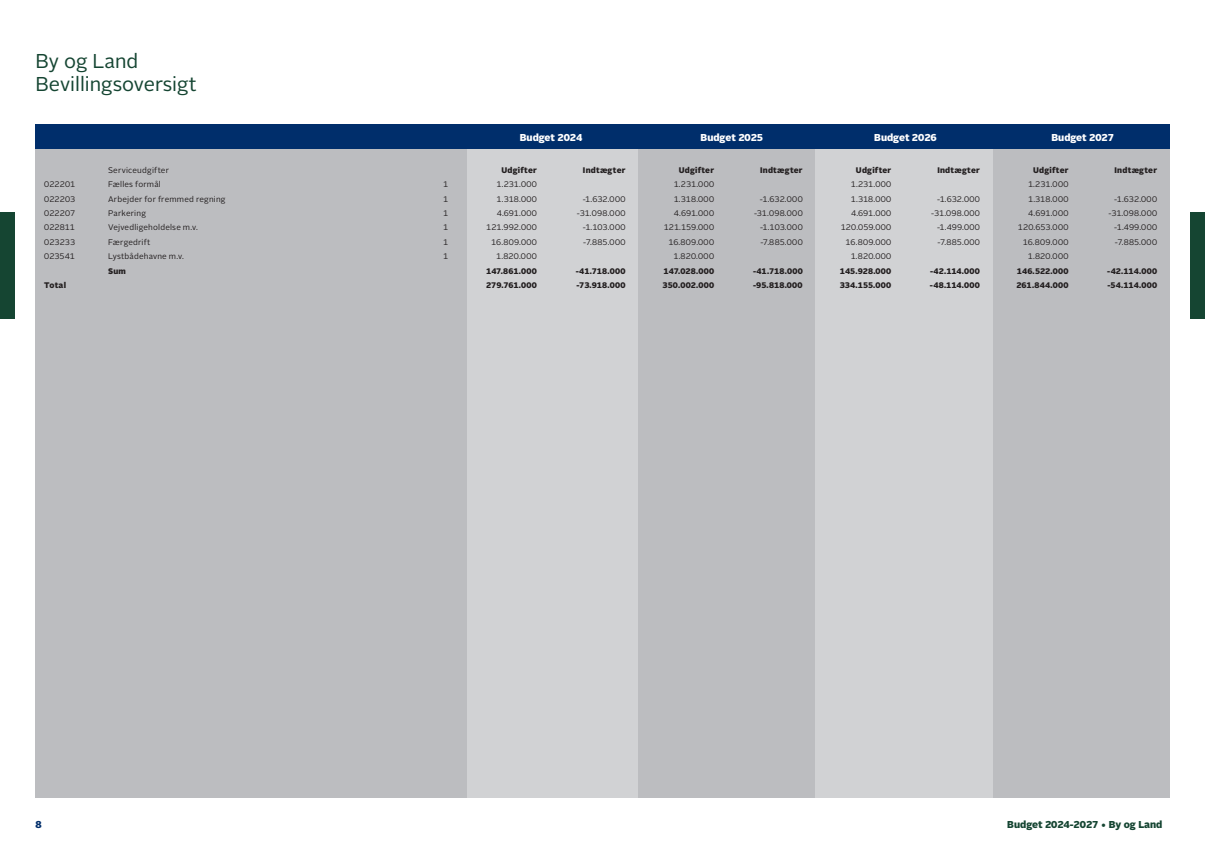
<style>
.page{position:relative;width:1205px;height:851px;background:#fff}
.page>*{position:absolute;margin:0;border:0;box-sizing:border-box;transform-origin:0 0}
.t1{font:20px/22.5px "Alright Sans";color:#154532}
.t2{font:900 10px "Alright Sans";color:#fff}
.t3{font:900 10px "Alright Sans";color:#154532}
.t4{font:900 10px "Alright Sans";color:#002e6b}
.t5{font:8.12px "Alright Sans";letter-spacing:.025em;color:#231f20}
.t6{font:900 8.12px "Alright Sans";letter-spacing:.025em;color:#231f20}
</style>
<div class="page">
<div style="left:0;top:213px;width:14px;height:106px;background:#154532"></div>
<div style="left:1191px;top:213px;width:14px;height:106px;background:#154532"></div>
<div style="left:35px;top:124px;width:433px;height:673px;background:#bcbdc0"></div>
<div style="left:468px;top:124px;width:170px;height:673px;background:#d1d2d4"></div>
<div style="left:992px;top:124px;width:177px;height:673px;background:#bcbdc0"></div>
<div style="left:638px;top:124px;width:177px;height:673px;background:#bcbdc0"></div>
<div style="left:815px;top:124px;width:177px;height:673px;background:#d1d2d4"></div>
<div style="left:35px;top:124px;width:1134px;height:25px;background:#002e6b"></div>
<h1 class="t1" style="left:35px;top:50px;width:163px">By og Land<br>Bevillingsoversigt</h1>
<p class="t2" style="left:520px;top:130px;width:64px">Budget 2024</p>
<p class="t2" style="left:700px;top:130px;width:64px">Budget 2025</p>
<p class="t2" style="left:874px;top:130px;width:64px">Budget 2026</p>
<p class="t2" style="left:1051px;top:130px;width:64px">Budget 2027</p>
<p class="t5" style="left:108px;top:164px;width:62px">Serviceudgifter</p>
<p class="t6" style="left:501px;top:164px;width:37px">Udgifter</p>
<p class="t6" style="left:583px;top:164px;width:44px">Indtægter</p>
<p class="t6" style="left:679px;top:164px;width:37px">Udgifter</p>
<p class="t6" style="left:760px;top:164px;width:44px">Indtægter</p>
<p class="t6" style="left:856px;top:164px;width:37px">Udgifter</p>
<p class="t6" style="left:937px;top:164px;width:44px">Indtægter</p>
<p class="t6" style="left:1033px;top:164px;width:37px">Udgifter</p>
<p class="t6" style="left:1114px;top:164px;width:44px">Indtægter</p>
<p class="t5" style="left:44px;top:179px;width:32px">022201</p>
<p class="t5" style="left:108px;top:179px;width:54px">Fælles formål</p>
<p class="t5" style="left:443px;top:179px;width:7px">1</p>
<p class="t5" style="left:496px;top:179px;width:42px">1.231.000</p>
<p class="t5" style="left:674px;top:179px;width:42px">1.231.000</p>
<p class="t5" style="left:851px;top:179px;width:42px">1.231.000</p>
<p class="t5" style="left:1028px;top:179px;width:42px">1.231.000</p>
<p class="t5" style="left:44px;top:193px;width:32px">022203</p>
<p class="t5" style="left:108px;top:193px;width:119px">Arbejder for fremmed regning</p>
<p class="t5" style="left:443px;top:193px;width:7px">1</p>
<p class="t5" style="left:496px;top:193px;width:42px">1.318.000</p>
<p class="t5" style="left:583px;top:193px;width:44px">-1.632.000</p>
<p class="t5" style="left:674px;top:193px;width:42px">1.318.000</p>
<p class="t5" style="left:760px;top:193px;width:44px">-1.632.000</p>
<p class="t5" style="left:851px;top:193px;width:42px">1.318.000</p>
<p class="t5" style="left:937px;top:193px;width:44px">-1.632.000</p>
<p class="t5" style="left:1028px;top:193px;width:42px">1.318.000</p>
<p class="t5" style="left:1114px;top:193px;width:44px">-1.632.000</p>
<p class="t5" style="left:44px;top:208px;width:32px">022207</p>
<p class="t5" style="left:108px;top:208px;width:39px">Parkering</p>
<p class="t5" style="left:443px;top:208px;width:7px">1</p>
<p class="t5" style="left:497px;top:208px;width:42px">4.691.000</p>
<p class="t5" style="left:577px;top:208px;width:50px">-31.098.000</p>
<p class="t5" style="left:674px;top:208px;width:42px">4.691.000</p>
<p class="t5" style="left:754px;top:208px;width:50px">-31.098.000</p>
<p class="t5" style="left:851px;top:208px;width:42px">4.691.000</p>
<p class="t5" style="left:931px;top:208px;width:50px">-31.098.000</p>
<p class="t5" style="left:1028px;top:208px;width:42px">4.691.000</p>
<p class="t5" style="left:1108px;top:208px;width:50px">-31.098.000</p>
<p class="t5" style="left:44px;top:222px;width:32px">022811</p>
<p class="t5" style="left:108px;top:222px;width:91px">Vejvedligeholdelse m.v.</p>
<p class="t5" style="left:443px;top:222px;width:7px">1</p>
<p class="t5" style="left:486px;top:222px;width:52px">121.992.000</p>
<p class="t5" style="left:583px;top:222px;width:44px">-1.103.000</p>
<p class="t5" style="left:664px;top:222px;width:52px">121.159.000</p>
<p class="t5" style="left:760px;top:222px;width:44px">-1.103.000</p>
<p class="t5" style="left:841px;top:222px;width:52px">120.059.000</p>
<p class="t5" style="left:937px;top:222px;width:44px">-1.499.000</p>
<p class="t5" style="left:1018px;top:222px;width:52px">120.653.000</p>
<p class="t5" style="left:1114px;top:222px;width:44px">-1.499.000</p>
<p class="t5" style="left:44px;top:236px;width:32px">023233</p>
<p class="t5" style="left:108px;top:236px;width:44px">Færgedrift</p>
<p class="t5" style="left:443px;top:236px;width:7px">1</p>
<p class="t5" style="left:491px;top:236px;width:47px">16.809.000</p>
<p class="t5" style="left:583px;top:236px;width:44px">-7.885.000</p>
<p class="t5" style="left:668px;top:236px;width:47px">16.809.000</p>
<p class="t5" style="left:760px;top:236px;width:44px">-7.885.000</p>
<p class="t5" style="left:845px;top:236px;width:47px">16.809.000</p>
<p class="t5" style="left:937px;top:236px;width:44px">-7.885.000</p>
<p class="t5" style="left:1023px;top:236px;width:47px">16.809.000</p>
<p class="t5" style="left:1115px;top:236px;width:44px">-7.885.000</p>
<p class="t5" style="left:44px;top:251px;width:32px">023541</p>
<p class="t5" style="left:108px;top:251px;width:77px">Lystbådehavne m.v.</p>
<p class="t5" style="left:443px;top:251px;width:7px">1</p>
<p class="t5" style="left:496px;top:251px;width:42px">1.820.000</p>
<p class="t5" style="left:673px;top:251px;width:42px">1.820.000</p>
<p class="t5" style="left:850px;top:251px;width:42px">1.820.000</p>
<p class="t5" style="left:1028px;top:251px;width:42px">1.820.000</p>
<p class="t6" style="left:108px;top:265px;width:19px">Sum</p>
<p class="t6" style="left:486px;top:265px;width:52px">147.861.000</p>
<p class="t6" style="left:576px;top:265px;width:51px">-41.718.000</p>
<p class="t6" style="left:663px;top:265px;width:52px">147.028.000</p>
<p class="t6" style="left:753px;top:265px;width:51px">-41.718.000</p>
<p class="t6" style="left:840px;top:265px;width:53px">145.928.000</p>
<p class="t6" style="left:930px;top:265px;width:51px">-42.114.000</p>
<p class="t6" style="left:1017px;top:265px;width:53px">146.522.000</p>
<p class="t6" style="left:1107px;top:265px;width:51px">-42.114.000</p>
<p class="t6" style="left:44px;top:279px;width:23px">Total</p>
<p class="t6" style="left:486px;top:279px;width:52px">279.761.000</p>
<p class="t6" style="left:576px;top:279px;width:50px">-73.918.000</p>
<p class="t6" style="left:662px;top:279px;width:53px">350.002.000</p>
<p class="t6" style="left:753px;top:279px;width:51px">-95.818.000</p>
<p class="t6" style="left:840px;top:279px;width:53px">334.155.000</p>
<p class="t6" style="left:930px;top:279px;width:51px">-48.114.000</p>
<p class="t6" style="left:1016px;top:279px;width:54px">261.844.000</p>
<p class="t6" style="left:1107px;top:279px;width:51px">-54.114.000</p>
<p class="t4" style="left:35px;top:817px;width:8px">8</p>
<p class="t3" style="left:1007px;top:817px;width:157px">Budget 2024-2027 • By og Land</p>
</div>
